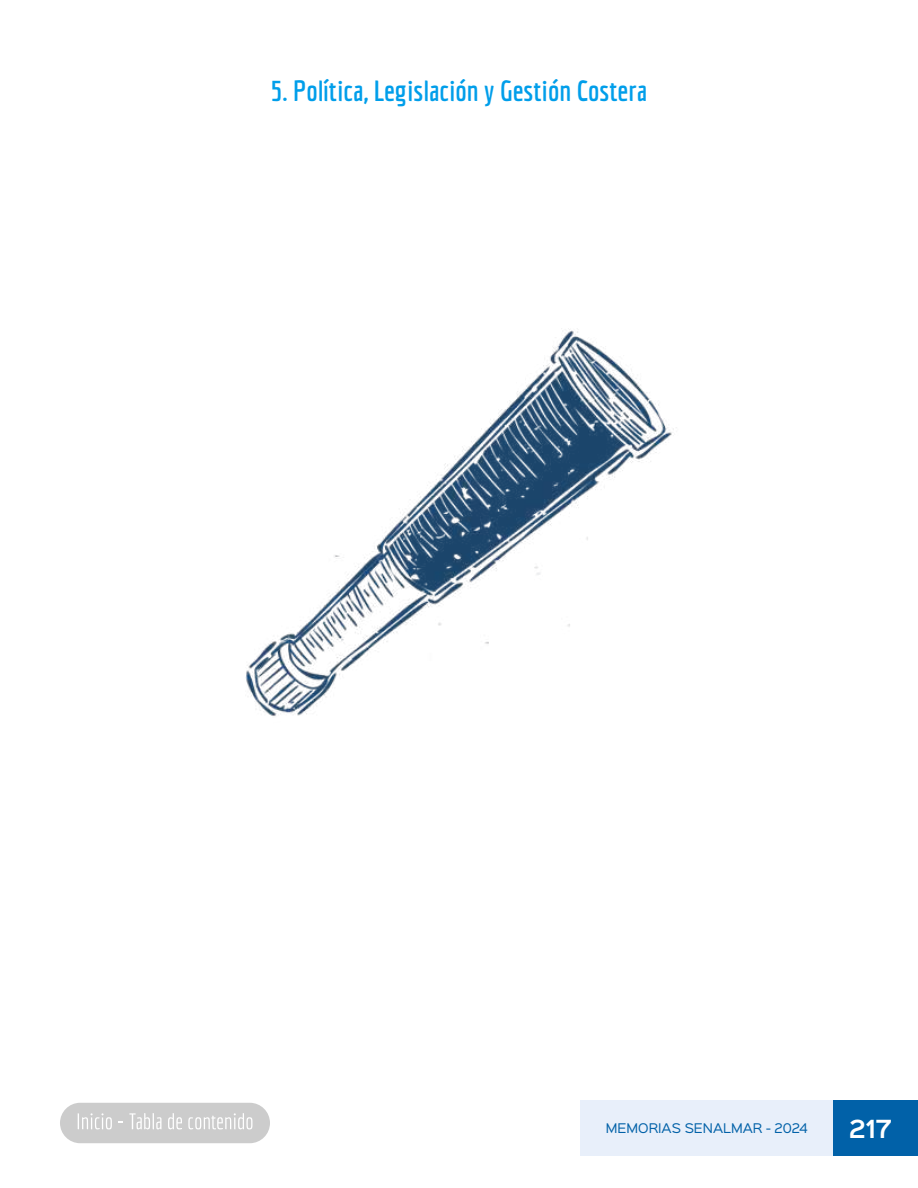
<style>
.page{position:relative;width:918px;height:1188px;background:#fff}
.page>*{position:absolute;margin:0;border:0;box-sizing:border-box;transform-origin:0 0}
.t1{font:700 28.5px "Economica";color:#009eea}
.t2{font:600 22.5px "Sinkin Sans 600";color:#fff}
.t3{font:12px "Sinkin Sans 400";color:#0161a8}
</style>
<div class="page">
<div style="left:580px;top:1100px;width:254px;height:56px;background:#e3ecf9"></div>
<div style="left:834px;top:1100px;width:84px;height:56px;background:#0161a8"></div>
<div style="left:60px;top:1103px;width:210px;height:40px;background:#ccc;border-radius:20px"></div>
<svg style="left:78px;top:1113px;width:34px;height:16px"></svg>
<svg style="left:129px;top:1113px;width:33px;height:16px"></svg>
<svg style="left:168px;top:1113px;width:14px;height:16px"></svg>
<svg style="left:188px;top:1113px;width:64px;height:16px"></svg>
<img style="left:245px;top:328px;width:432px;height:388px">
<p class="t1" style="left:271px;top:74px;width:378px">5. Política, Legislación y Gestión Costera</p>
<p class="t3" style="left:606px;top:1118px;width:204px">MEMORIAS SENALMAR - 2024</p>
<p class="t2" style="left:849px;top:1109px;width:44px">217</p>
</div>
